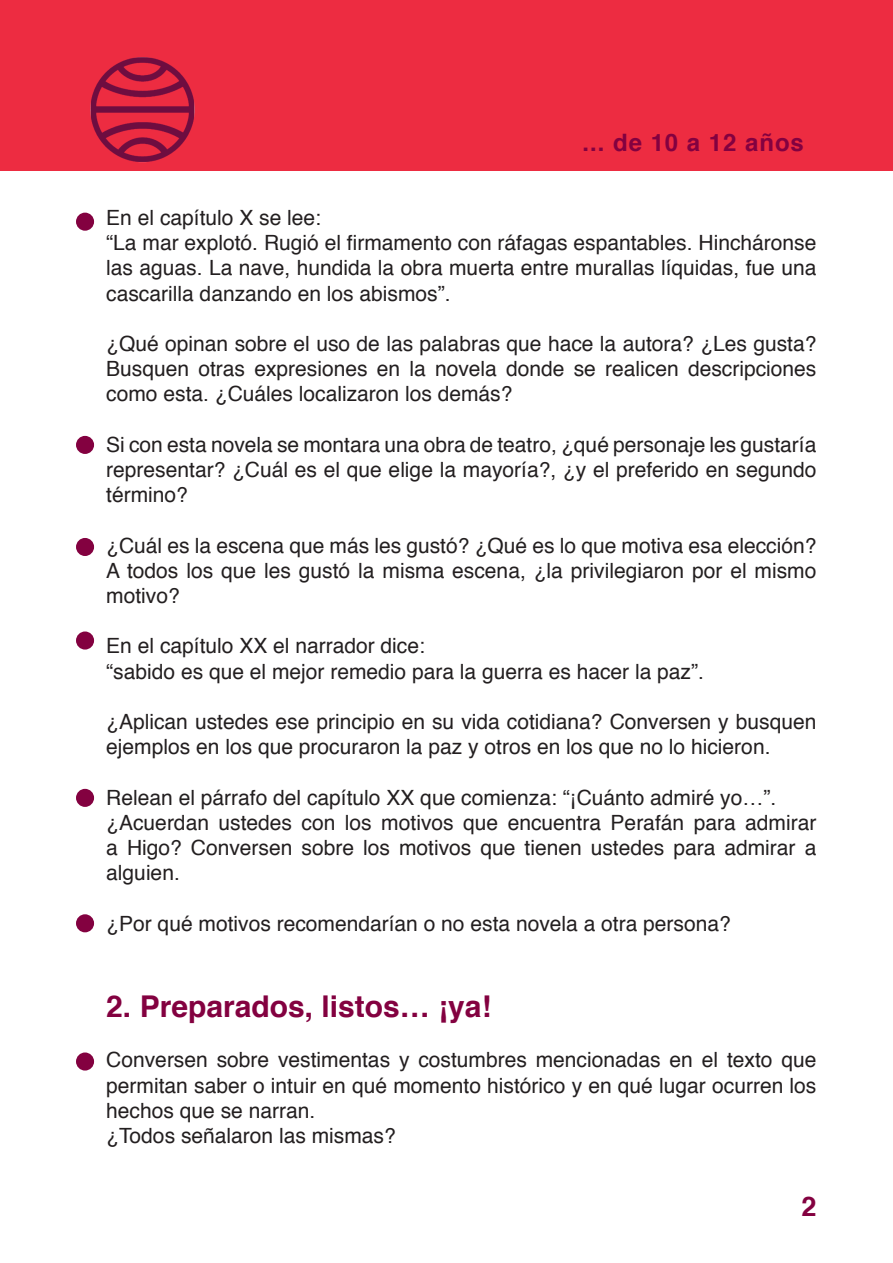
<style>
.page{position:relative;width:893px;height:1263px;background:#fff}
.page>*{position:absolute;margin:0;border:0;box-sizing:border-box;transform-origin:0 0}
.t1{font:700 30px "Helvetica";color:#830140}
.t2{font:700 27px "Helvetica";color:#830140}
.t3{font:700 24px "Helvetica";letter-spacing:.04em;color:#830140}
.t4{font:21px/25.2px "Helvetica";color:#231f20;text-align:justify}
</style>
<div class="page">
<div style="left:0;top:0;width:893px;height:170px;background:#ed2c41"></div>
<img style="left:90px;top:57px;width:105px;height:106px">
<div style="left:76px;top:213px;width:18px;height:18px;background:#830140;border-radius:50%"></div>
<div style="left:76px;top:436px;width:18px;height:18px;background:#830140;border-radius:50%"></div>
<div style="left:76px;top:538px;width:18px;height:18px;background:#830140;border-radius:50%"></div>
<div style="left:76px;top:631px;width:18px;height:18px;background:#830140;border-radius:50%"></div>
<div style="left:76px;top:789px;width:18px;height:18px;background:#830140;border-radius:50%"></div>
<div style="left:76px;top:1052px;width:18px;height:18px;background:#830140;border-radius:50%"></div>
<div style="left:76px;top:914px;width:18px;height:18px;background:#830140;border-radius:50%"></div>
<p class="t3" style="left:583px;top:123px;width:223px">... de 10 a 12 años</p>
<p class="t4" style="left:106px;top:206px;width:216px">En el capítulo X se lee:</p>
<p class="t4" style="left:106px;top:231px;width:712px">“La mar explotó. Rugió el firmamento con ráfagas espantables. Hincháronse las aguas. La nave, hundida la obra muerta entre murallas líquidas, fue una cascarilla danzando en los abismos”.</p>
<p class="t4" style="left:106px;top:332px;width:712px">¿Qué opinan sobre el uso de las palabras que hace la autora? ¿Les gusta?<br>Busquen otras expresiones en la novela donde se realicen descripciones como esta. ¿Cuáles localizaron los demás?</p>
<p class="t4" style="left:106px;top:432px;width:712px">Si con esta novela se montara una obra de teatro, ¿qué personaje les gustaría representar? ¿Cuál es el que elige la mayoría?, ¿y el preferido en segundo término?</p>
<p class="t4" style="left:106px;top:533px;width:712px">¿Cuál es la escena que más les gustó? ¿Qué es lo que motiva esa elección?<br>A todos los que les gustó la misma escena, ¿la privilegiaron por el mismo motivo?</p>
<p class="t4" style="left:106px;top:634px;width:320px">En el capítulo XX el narrador dice:</p>
<p class="t4" style="left:106px;top:659px;width:599px">“sabido es que el mejor remedio para la guerra es hacer la paz”.</p>
<p class="t4" style="left:106px;top:710px;width:712px">¿Aplican ustedes ese principio en su vida cotidiana? Conversen y busquen ejemplos en los que procuraron la paz y otros en los que no lo hicieron.</p>
<p class="t4" style="left:106px;top:785px;width:671px">Relean el párrafo del capítulo XX que comienza: “¡Cuánto admiré yo…”.</p>
<p class="t4" style="left:106px;top:810px;width:712px">¿Acuerdan ustedes con los motivos que encuentra Perafán para admirar a Higo? Conversen sobre los motivos que tienen ustedes para admirar a alguien.</p>
<p class="t4" style="left:106px;top:911px;width:626px">¿Por qué motivos recomendarían o no esta novela a otra persona?</p>
<p class="t1" style="left:106px;top:982px;width:387px">2. Preparados, listos… ¡ya!</p>
<p class="t4" style="left:106px;top:1048px;width:712px">Conversen sobre vestimentas y costumbres mencionadas en el texto que permitan saber o intuir en qué momento histórico y en qué lugar ocurren los hechos que se narran.</p>
<p class="t4" style="left:106px;top:1124px;width:291px">¿Todos señalaron las mismas?</p>
<p class="t2" style="left:801px;top:1184px;width:17px">2</p>
</div>
